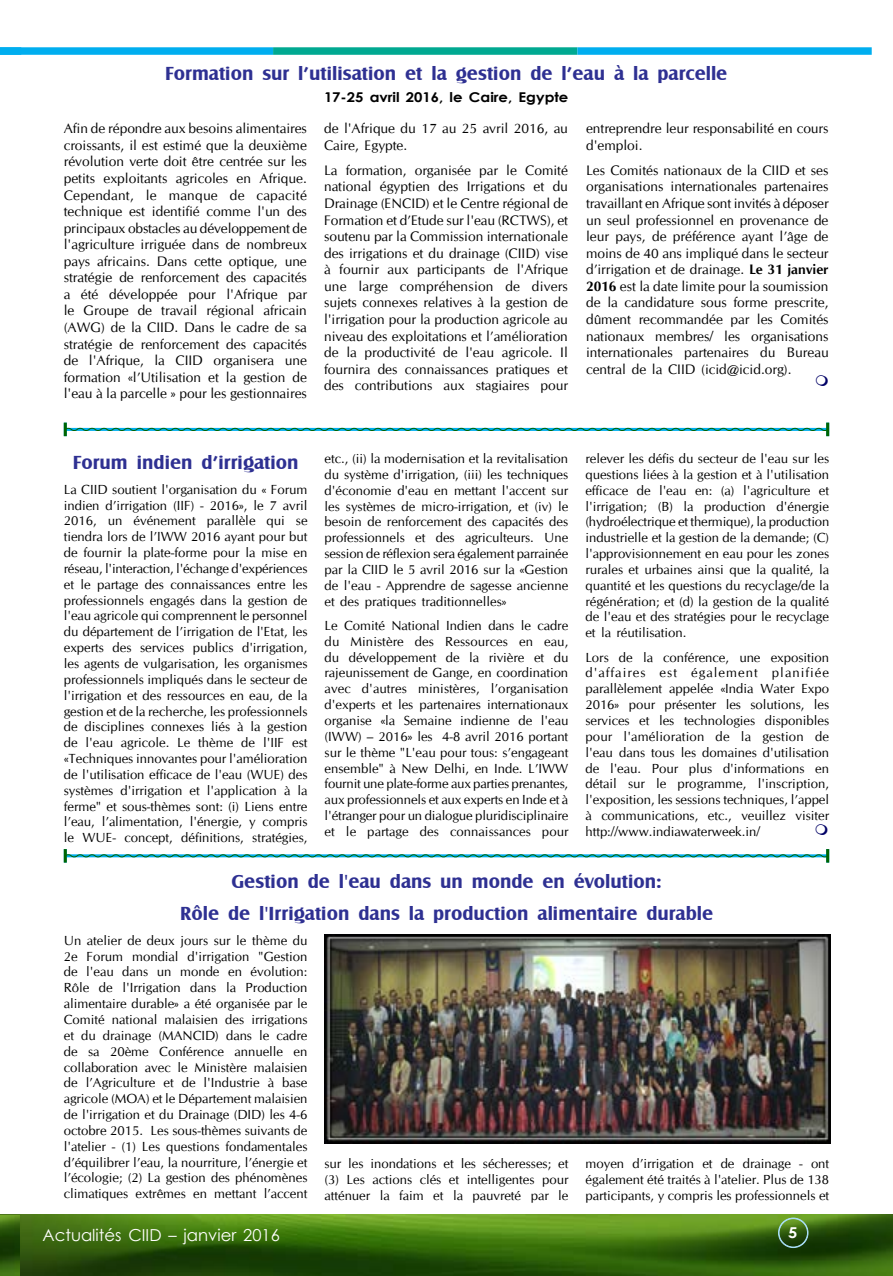
<style>
.page{position:relative;width:893px;height:1276px;background:#fff}
.page>*{position:absolute;margin:0;border:0;box-sizing:border-box;transform-origin:0 0}
.t1{font:700 19.5px/32px "Castle T";color:#2e3092;text-align:center}
.t2{font:16.5px "Century Gothic";color:#fff}
.t3{font:700 15px "Century Gothic";color:#fff;scale:1.1 1}
.t4{font:13.8px/16.5px "CG Omega";color:#000;text-align:justify}
.t5{font:700 13.5px "Century Gothic";color:#000;scale:1.1 1}
.t6{font:13.2px/15.9px "CG Omega";color:#000;text-align:justify}
.s1{font-weight:700}
</style>
<div class="page">
<img style="left:19px;top:1215px;width:874px;height:61px">
<img style="left:0;top:1215px;width:19px;height:61px">
<svg style="left:64px;top:849px;width:765px;height:13px"></svg>
<img style="left:324px;top:935px;width:507px;height:208px">
<svg style="left:64px;top:423px;width:765px;height:13px"></svg>
<div style="left:0;top:47px;width:273px;height:8px;background:#00aeef"></div>
<div style="left:273px;top:47px;width:304px;height:8px;background:#00a991"></div>
<div style="left:577px;top:47px;width:295px;height:8px;background:#00aeef"></div>
<div style="left:778px;top:1218px;width:30px;height:29px;border:1px solid #abe0fa;border-radius:50%"></div>
<div style="left:779px;top:1218px;width:29px;height:29px;border:1px solid #abe0fa;border-radius:50%"></div>
<h1 class="t1" style="left:165px;top:58px;width:564px">Formation sur l’utilisation et la gestion de l’eau à la parcelle</h1>
<p class="t5" style="left:324px;top:87px;width:224px">17-25 avril 2016, le Caire, Egypte</p>
<p class="t4" style="left:324px;top:120px;width:245px">de l'Afrique du 17 au 25 avril 2016, au<br>Caire, Egypte.</p>
<p class="t4" style="left:324px;top:162px;width:246px">La formation, organisée par le Comité national égyptien des Irrigations et du Drainage (ENCID) et le Centre régional de Formation et d’Etude sur l'eau (RCTWS), et soutenu par la Commission internationale des irrigations et du drainage (CIID) vise à fournir aux participants de l'Afrique une large compréhension de divers sujets connexes relatives à la gestion de l'irrigation pour la production agricole au niveau des exploitations et l’amélioration de la productivité de l'eau agricole. Il fournira des connaissances pratiques et des contributions aux stagiaires pour</p>
<p class="t4" style="left:64px;top:120px;width:245px">Afin de répondre aux besoins alimentaires croissants, il est estimé que la deuxième révolution verte doit être centrée sur les petits exploitants agricoles en Afrique.<br>Cependant, le manque de capacité technique est identifié comme l'un des principaux obstacles au développement de l'agriculture irriguée dans de nombreux pays africains. Dans cette optique, une stratégie de renforcement des capacités a été développée pour l'Afrique par le Groupe de travail régional africain (AWG) de la CIID. Dans le cadre de sa stratégie de renforcement des capacités de l'Afrique, la CIID organisera une formation «l’Utilisation et la gestion de l'eau à la parcelle » pour les gestionnaires</p>
<p class="t4" style="left:586px;top:120px;width:244px">entreprendre leur responsabilité en cours d'emploi.</p>
<p class="t4" style="left:586px;top:162px;width:244px">Les Comités nationaux de la CIID et ses organisations internationales partenaires travaillant en Afrique sont invités à déposer un seul professionnel en provenance de leur pays, de préférence ayant l’âge de moins de 40 ans impliqué dans le secteur d’irrigation et de drainage. <span class="s1">Le 31 janvier 2016</span> est la date limite pour la soumission de la candidature sous forme prescrite, dûment recommandée par les Comités nationaux membres/ les organisations internationales partenaires du Bureau central de la CIID (icid@icid.org).</p>
<h1 class="t1" style="left:73px;top:447px;width:227px">Forum indien d’irrigation</h1>
<p class="t6" style="left:64px;top:481px;width:245px">La CIID soutient l'organisation du « Forum indien d’irrigation (IIF) - 2016», le 7 avril 2016, un événement parallèle qui se tiendra lors de l’IWW 2016 ayant pour but de fournir la plate-forme pour la mise en réseau, l'interaction, l'échange d'expériences et le partage des connaissances entre les professionnels engagés dans la gestion de l'eau agricole qui comprennent le personnel du département de l’irrigation de l'Etat, les experts des services publics d'irrigation, les agents de vulgarisation, les organismes professionnels impliqués dans le secteur de l'irrigation et des ressources en eau, de la gestion et de la recherche, les professionnels de disciplines connexes liés à la gestion de l'eau agricole. Le thème de l'IIF est «Techniques innovantes pour l'amélioration de l'utilisation efficace de l'eau (WUE) des systèmes d'irrigation et l'application à la ferme" et sous-thèmes sont: (i) Liens entre l’eau, l’alimentation, l'énergie, y compris le WUE- concept, définitions, stratégies,</p>
<p class="t6" style="left:325px;top:451px;width:245px">etc., (ii) la modernisation et la revitalisation du système d'irrigation, (iii) les techniques d'économie d'eau en mettant l'accent sur les systèmes de micro-irrigation, et (iv) le besoin de renforcement des capacités des professionnels et des agriculteurs. Une session de réflexion sera également parrainée par la CIID le 5 avril 2016 sur la «Gestion de l'eau - Apprendre de sagesse ancienne et des pratiques traditionnelles»</p>
<p class="t6" style="left:325px;top:617px;width:245px">Le Comité National Indien dans le cadre du Ministère des Ressources en eau, du développement de la rivière et du rajeunissement de Gange, en coordination avec d'autres ministères, l’organisation d'experts et les partenaires internationaux organise «la Semaine indienne de l'eau (IWW) – 2016» les 4-8 avril 2016 portant sur le thème "L'eau pour tous: s’engageant ensemble" à New Delhi, en Inde. L’IWW fournit une plate-forme aux parties prenantes, aux professionnels et aux experts en Inde et à l'étranger pour un dialogue pluridisciplinaire et le partage des connaissances pour</p>
<p class="t6" style="left:585px;top:451px;width:245px">relever les défis du secteur de l'eau sur les questions liées à la gestion et à l'utilisation efficace de l'eau en: (a) l'agriculture et l'irrigation; (B) la production d'énergie (hydroélectrique et thermique), la production industrielle et la gestion de la demande; (C) l'approvisionnement en eau pour les zones rurales et urbaines ainsi que la qualité, la quantité et les questions du recyclage/de la régénération; et (d) la gestion de la qualité de l'eau et des stratégies pour le recyclage et la réutilisation.</p>
<p class="t6" style="left:585px;top:649px;width:245px">Lors de la conférence, une exposition d'affaires est également planifiée parallèlement appelée «India Water Expo 2016» pour présenter les solutions, les services et les technologies disponibles pour l'amélioration de la gestion de l'eau dans tous les domaines d'utilisation de l'eau. Pour plus d'informations en détail sur le programme, l'inscription, l'exposition, les sessions techniques, l’appel à communications, etc., veuillez visiter http://www.indiawaterweek.in/</p>
<h1 class="t1" style="left:180px;top:865px;width:534px">Gestion de l'eau dans un monde en évolution:<br>Rôle de l'Irrigation dans la production alimentaire durable</h1>
<p class="t6" style="left:64px;top:932px;width:245px">Un atelier de deux jours sur le thème du 2e Forum mondial d'irrigation "Gestion de l'eau dans un monde en évolution:<br>Rôle de l'Irrigation dans la Production alimentaire durable» a été organisée par le Comité national malaisien des irrigations et du drainage (MANCID) dans le cadre de sa 20ème Conférence annuelle en collaboration avec le Ministère malaisien de l’Agriculture et de l'Industrie à base agricole (MOA) et le Département malaisien de l'irrigation et du Drainage (DID) les 4-6 octobre 2015. Les sous-thèmes suivants de l'atelier - (1) Les questions fondamentales d’équilibrer l’eau, la nourriture, l’énergie et l’écologie; (2) La gestion des phénomènes climatiques extrêmes en mettant l’accent</p>
<p class="t2" style="left:43px;top:1223px;width:239px">Actualités CIID – janvier 2016</p>
<p class="t6" style="left:324px;top:1155px;width:245px">sur les inondations et les sécheresses; et (3) Les actions clés et intelligentes pour atténuer la faim et la pauvreté par le</p>
<p class="t6" style="left:586px;top:1155px;width:245px">moyen d’irrigation et de drainage - ont également été traités à l'atelier. Plus de 138 participants, y compris les professionnels et</p>
<p class="t3" style="left:788px;top:1221px;width:10px">5</p>
</div>
